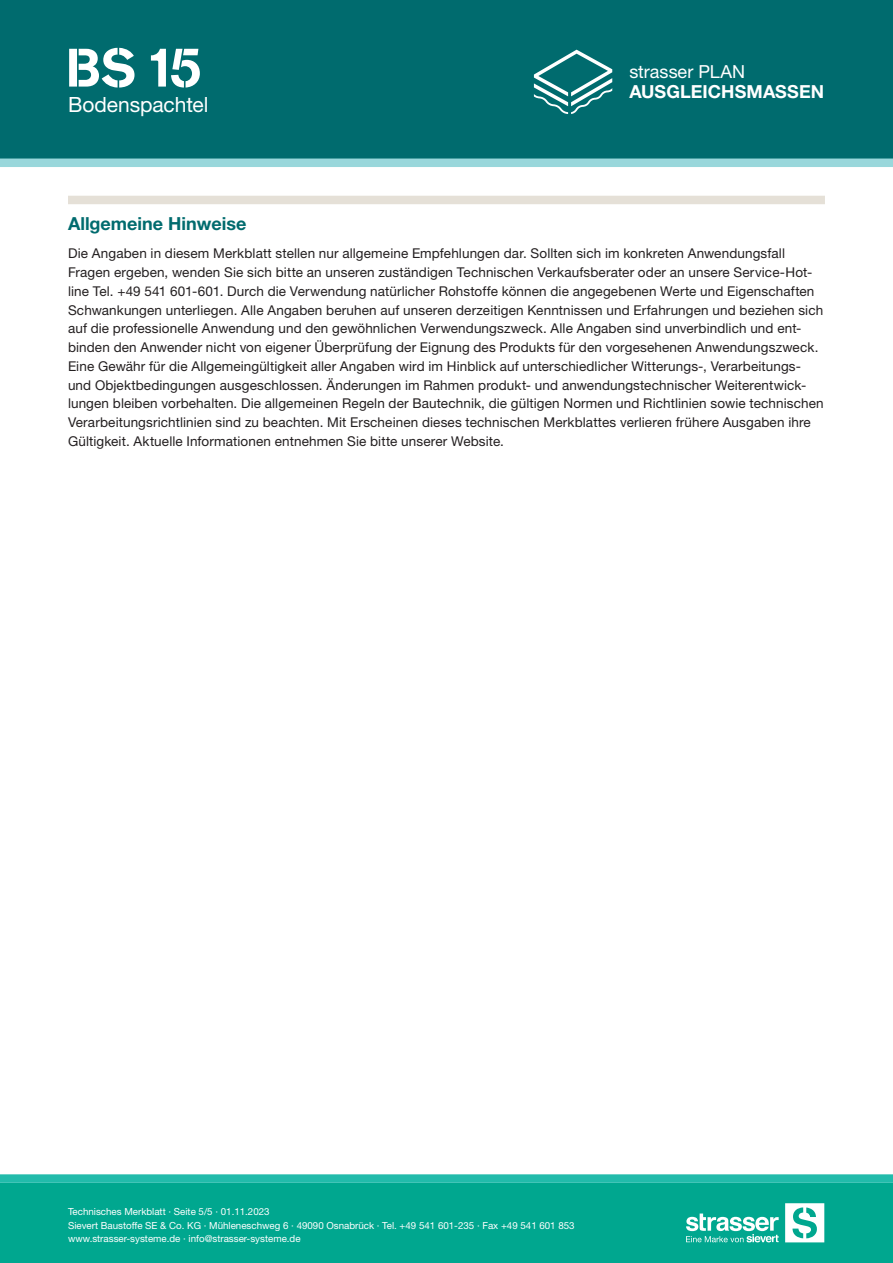
<style>
.page{position:relative;width:893px;height:1263px;background:#fff}
.page>*{position:absolute;margin:0;border:0;box-sizing:border-box;transform-origin:0 0}
.CB_AF_STR_Produkt_ku{font:700 54px "Standard CT Stencil";color:#fff}
.CB_AF_STR_Produkt_la{font:21px "Helvetica Neue LT Std";letter-spacing:-.005em;color:#fff}
.CB_AF_STR_Ueberschri{font:700 18px "Helvetica Neue LT Std";color:#006b6e}
.CB_AF_STR_Produktgru{font:700 18px "Helvetica Neue LT Std";letter-spacing:.005em;color:#fff}
.CB_AF_STR_Produktgru-2{font:18px "Helvetica Neue LT Std";color:#fff}
.CB_AF_STR_Fliesstext{font:13.5px/18.8px "Helvetica Neue LT Std";letter-spacing:.01em;color:#231f20}
.t1{font:9.75px/13.5px "Helvetica Neue LT Std";color:#fff}
</style>
<div class="page">
<div style="left:0;top:0;width:893px;height:159px;background:#006b6e"></div>
<div style="left:0;top:159px;width:893px;height:8px;background:#99d7db"></div>
<svg style="left:534px;top:50px;width:78px;height:64px"></svg>
<div style="left:0;top:1183px;width:893px;height:80px;background:#00a78f"></div>
<div style="left:0;top:1174px;width:893px;height:9px;background:#22bbab"></div>
<svg style="left:785px;top:1203px;width:39px;height:39px"></svg>
<svg style="left:686px;top:1213px;width:93px;height:29px"></svg>
<div style="left:68px;top:196px;width:757px;height:8px;background:#e5e0d7"></div>
<p class="CB_AF_STR_Produkt_ku" style="left:66px;top:34px;width:137px">BS 15</p>
<p class="CB_AF_STR_Produkt_la" style="left:68px;top:92px;width:142px">Bodenspachtel</p>
<p class="CB_AF_STR_Produktgru-2" style="left:629px;top:61px;width:117px">strasser PLAN</p>
<p class="CB_AF_STR_Produktgru" style="left:629px;top:81px;width:196px">AUSGLEICHSMASSEN</p>
<p class="CB_AF_STR_Ueberschri" style="left:68px;top:212px;width:180px">Allgemeine Hinweise</p>
<p class="CB_AF_STR_Fliesstext" style="left:68px;top:244px;width:757px">Die Angaben in diesem Merkblatt stellen nur allgemeine Empfehlungen dar. Sollten sich im konkreten Anwendungsfall Fragen ergeben, wenden Sie sich bitte an unseren zuständigen Technischen Verkaufsberater oder an unsere Service-Hot&shy;line Tel. +49 541 601-601. Durch die Verwendung natürlicher Rohstoffe können die angegebenen Werte und Eigenschaften Schwankungen unterliegen. Alle Angaben beruhen auf unseren derzeitigen Kenntnissen und Erfahrungen und beziehen sich auf die professionelle Anwendung und den gewöhnlichen Verwendungszweck. Alle Angaben sind unverbindlich und ent&shy;binden den Anwender nicht von eigener Überprüfung der Eignung des Produkts für den vorgesehenen Anwendungszweck.<br>Eine Gewähr für die Allgemeingültigkeit aller Angaben wird im Hinblick auf unterschiedlicher Witterungs-, Verarbeitungs&shy;und Objektbedingungen ausgeschlossen. Änderungen im Rahmen produkt- und anwendungstechnischer Weiterentwick&shy;lungen bleiben vorbehalten. Die allgemeinen Regeln der Bautechnik, die gültigen Normen und Richtlinien sowie technischen Verarbeitungsrichtlinien sind zu beachten. Mit Erscheinen dieses technischen Merkblattes verlieren frühere Ausgaben ihre Gültigkeit. Aktuelle Informationen entnehmen Sie bitte unserer Website.</p>
<p class="t1" style="left:68px;top:1205px;width:508px">Technisches Merkblatt · Seite 5/5 · 01.11.2023<br>Sievert Baustoffe SE &amp; Co. KG · Mühleneschweg 6 · 49090 Osnabrück · Tel. +49 541 601-235 · Fax +49 541 601 853 www.strasser-systeme.de · info@strasser-systeme.de</p>
</div>
